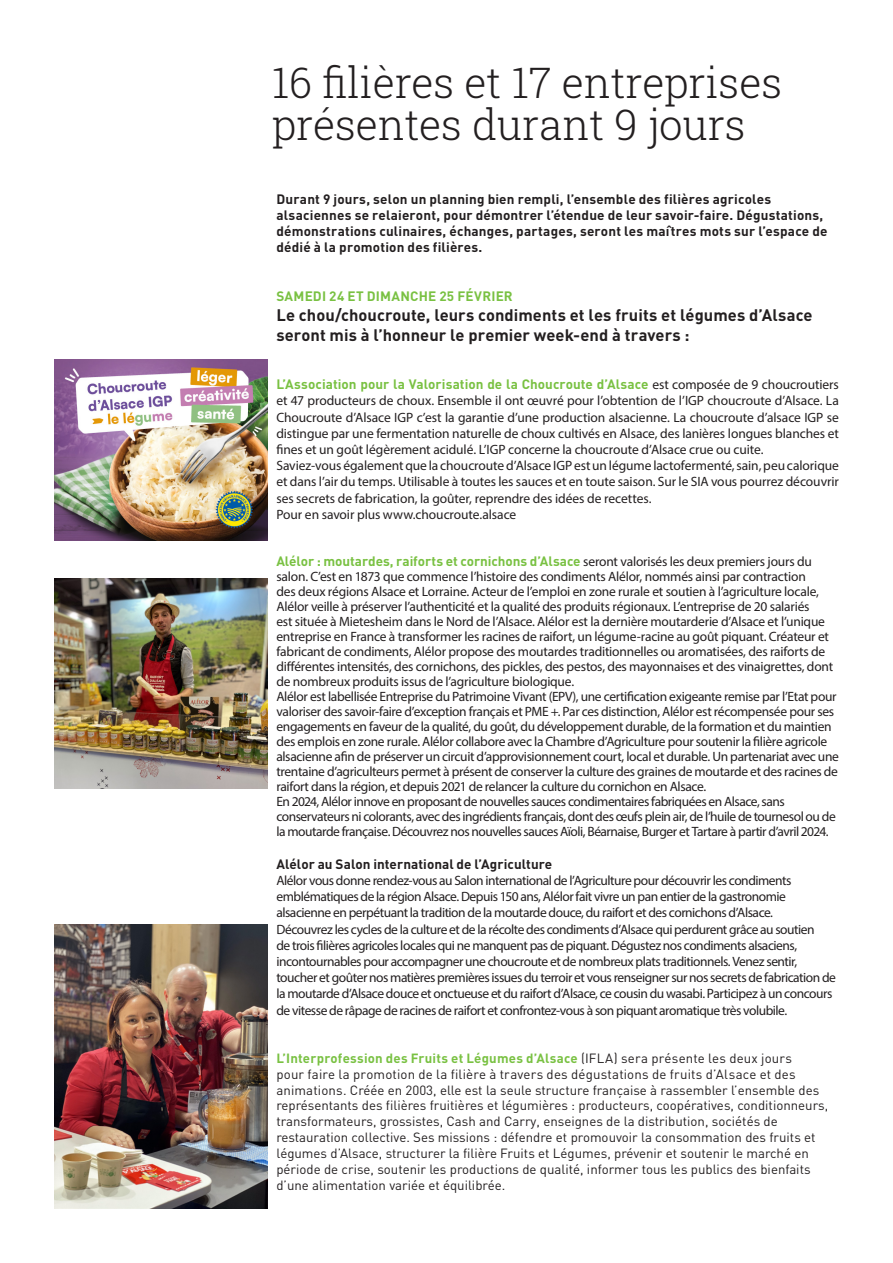
<style>
.page{position:relative;width:893px;height:1263px;background:#fff}
.page>*{position:absolute;margin:0;border:0;box-sizing:border-box;transform-origin:0 0}
.TITRE{font:300 42px/42px "Roboto Slab";color:#231f20}
.BODY_COPY{font:700 16.5px/19.8px "DIN";letter-spacing:.005em;color:#231f20}
.BODY_COPY-2{font:13.5px/15px "Myriad Pro";letter-spacing:-.03em;color:#231f20}
.BODY_COPY-3{font:700 13.5px/16.2px "DIN";letter-spacing:.01em;color:#231f20}
.BODY_COPY-4{font:13.5px "Myriad Pro";letter-spacing:-.005em;color:#231f20}
.INTERTITRE{font:700 13.5px "DIN";letter-spacing:.01em;color:#79c142}
.BODY_COPY-5{font:13.2px/15.9px "DIN";color:#231f20}
.s1{font-family:"DIN";font-weight:700;color:#79c142}
.s2{font-weight:700;color:#79c142}
</style>
<div class="page">
<img style="left:54px;top:925px;width:213px;height:284px">
<img style="left:54px;top:578px;width:213px;height:211px">
<img style="left:54px;top:359px;width:213px;height:181px">
<p class="TITRE" style="left:272px;top:61px;width:512px">16 filières et 17 entreprises présentes durant 9 jours</p>
<p class="BODY_COPY-3" style="left:276px;top:190px;width:553px">Durant 9 jours, selon un planning bien rempli, l’ensemble des filières agricoles alsaciennes se relaieront, pour démontrer l’étendue de leur savoir-faire. Dégustations, démonstrations culinaires, échanges, partages, seront les maîtres mots sur l’espace de dédié à la promotion des filières.</p>
<p class="INTERTITRE" style="left:276px;top:287px;width:238px">SAMEDI 24 ET DIMANCHE 25 FÉVRIER</p>
<p class="BODY_COPY" style="left:276px;top:304px;width:538px">Le chou/choucroute, leurs condiments et les fruits et légumes d’Alsace seront mis à l’honneur le premier week-end à travers :</p>
<p class="BODY_COPY-2" style="left:276px;top:376px;width:564px;line-height:16.2px;text-align:justify"><span class="s1">L’Association pour la Valorisation de la Choucroute d’Alsace</span> est composée de 9 choucroutiers et 47 producteurs de choux. Ensemble il ont œuvré pour l’obtention de l’IGP choucroute d’Alsace. La Choucroute d’Alsace IGP c’est la garantie d’une production alsacienne. La choucroute d’alsace IGP se distingue par une fermentation naturelle de choux cultivés en Alsace, des lanières longues blanches et fines et un goût légèrement acidulé. L’IGP concerne la choucroute d’Alsace crue ou cuite.</p>
<p class="BODY_COPY-2" style="left:276px;top:457px;width:564px;line-height:16.2px;text-align:justify">Saviez-vous également que la choucroute d’Alsace IGP est un légume lactofermenté, sain, peu calorique et dans l’air du temps. Utilisable à toutes les sauces et en toute saison. Sur le SIA vous pourrez découvrir ses secrets de fabrication, la goûter, reprendre des idées de recettes.</p>
<p class="BODY_COPY-4" style="left:276px;top:506px;width:241px">Pour en savoir plus www.choucroute.alsace</p>
<p class="BODY_COPY-2" style="left:276px;top:554px;width:558px"><span class="s1">Alélor : moutardes, raiforts et cornichons d’Alsace</span> seront valorisés les deux premiers jours du salon. C’est en 1873 que commence l’histoire des condiments Alélor, nommés ainsi par contraction<br>des deux régions Alsace et Lorraine. Acteur de l’emploi en zone rurale et soutien à l’agriculture locale, Alélor veille à préserver l’authenticité et la qualité des produits régionaux. L’entreprise de 20 salariés<br>est située à Mietesheim dans le Nord de l’Alsace. Alélor est la dernière moutarderie d’Alsace et l’unique entreprise en France à transformer les racines de raifort, un légume-racine au goût piquant. Créateur et fabricant de condiments, Alélor propose des moutardes traditionnelles ou aromatisées, des raiforts de différentes intensités, des cornichons, des pickles, des pestos, des mayonnaises et des vinaigrettes, dont de nombreux produits issus de l’agriculture biologique.</p>
<p class="BODY_COPY-2" style="left:276px;top:689px;width:564px">Alélor est labellisée Entreprise du Patrimoine Vivant (EPV), une certification exigeante remise par l’Etat pour valoriser des savoir-faire d’exception français et PME +. Par ces distinction, Alélor est récompensée pour ses engagements en faveur de la qualité, du goût, du développement durable, de la formation et du maintien des emplois en zone rurale. Alélor collabore avec la Chambre d’Agriculture pour soutenir la filière agricole alsacienne afin de préserver un circuit d’approvisionnement court, local et durable. Un partenariat avec une trentaine d’agriculteurs permet à présent de conserver la culture des graines de moutarde et des racines de raifort dans la région, et depuis 2021 de relancer la culture du cornichon en Alsace.</p>
<p class="BODY_COPY-2" style="left:276px;top:794px;width:561px">En 2024, Alélor innove en proposant de nouvelles sauces condimentaires fabriquées en Alsace, sans conservateurs ni colorants, avec des ingrédients français, dont des œufs plein air, de l’huile de tournesol ou de la moutarde française. Découvrez nos nouvelles sauces Aïoli, Béarnaise, Burger et Tartare à partir d’avril 2024.</p>
<p class="BODY_COPY-3" style="left:276px;top:855px;width:277px">Alélor au Salon international de l’Agriculture</p>
<p class="BODY_COPY-2" style="left:276px;top:872px;width:517px;line-height:16.2px">Alélor vous donne rendez-vous au Salon international de l’Agriculture pour découvrir les condiments emblématiques de la région Alsace. Depuis 150 ans, Alélor fait vivre un pan entier de la gastronomie alsacienne en perpétuant la tradition de la moutarde douce, du raifort et des cornichons d’Alsace.</p>
<p class="BODY_COPY-2" style="left:276px;top:921px;width:561px;line-height:16.2px">Découvrez les cycles de la culture et de la récolte des condiments d’Alsace qui perdurent grâce au soutien<br>de trois filières agricoles locales qui ne manquent pas de piquant. Dégustez nos condiments alsaciens, incontournables pour accompagner une choucroute et de nombreux plats traditionnels. Venez sentir, toucher et goûter nos matières premières issues du terroir et vous renseigner sur nos secrets de fabrication de la moutarde d’Alsace douce et onctueuse et du raifort d’Alsace, ce cousin du wasabi. Participez à un concours de vitesse de râpage de racines de raifort et confrontez-vous à son piquant aromatique très volubile.</p>
<p class="BODY_COPY-5" style="left:276px;top:1050px;width:553px"><span class="s2">L’Interprofession des Fruits et Légumes d’Alsace</span> (IFLA) sera présente les deux jours<br>pour faire la promotion de la filière à travers des dégustations de fruits d’Alsace et des animations. Créée en 2003, elle est la seule structure française à rassembler l’ensemble des représentants des filières fruitières et légumières : producteurs, coopératives, conditionneurs, transformateurs, grossistes, Cash and Carry, enseignes de la distribution, sociétés de restauration collective. Ses missions : défendre et promouvoir la consommation des fruits et légumes d’Alsace, structurer la filière Fruits et Légumes, prévenir et soutenir le marché en période de crise, soutenir les productions de qualité, informer tous les publics des bienfaits d’une alimentation variée et équilibrée.</p>
</div>
